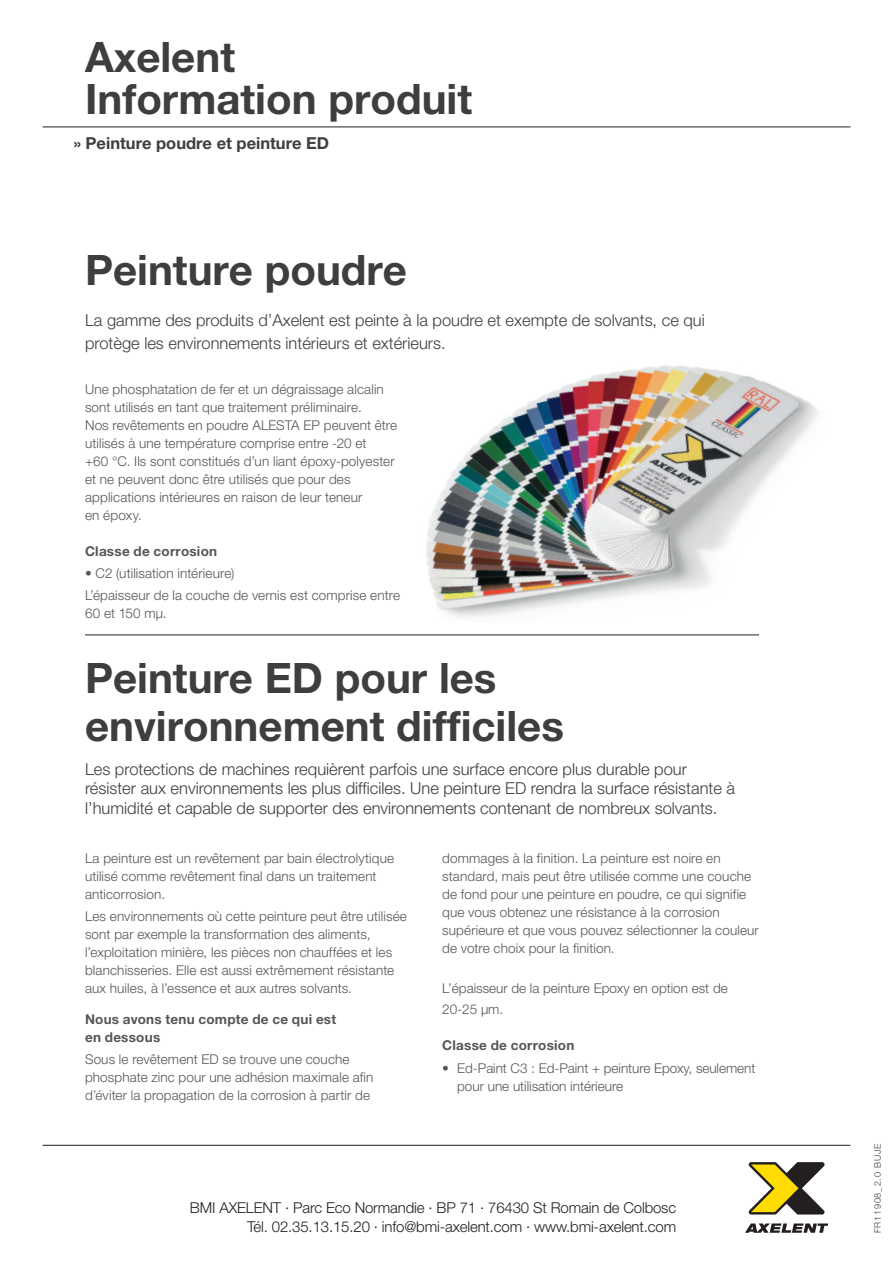
<style>
.page{position:relative;width:893px;height:1263px;background:#fff}
.page>*{position:absolute;margin:0;border:0;box-sizing:border-box;transform-origin:0 0}
.t1{font:700 42px/42px "Helvetica Neue LT Pro";color:#3e3e3f}
.t2{font:300 16.5px/19.5px "Helvetica Neue LT Pro";color:#3e3e3f}
.t3{font:700 16.5px "Helvetica Neue LT Pro";color:#3e3e3f}
.t4{font:300 15px/19.5px "Helvetica Neue LT Pro";letter-spacing:-.01em;color:#231f20;text-align:right}
.t5{font:300 13.5px/18px "Helvetica Neue LT Pro";letter-spacing:.01em;color:#545557}
.t6{font:700 13.5px/18px "Helvetica Neue LT Pro";letter-spacing:.02em;color:#545557}
.t7{font:900 13.5px "Helvetica Neue LT Pro";color:#fff}
.t8{font:300 9px "Helvetica Neue LT Pro";letter-spacing:.09em;color:#3e3e3f}
</style>
<div class="page">
<hr style="left:43px;top:127px;width:807px;height:1px;background:#231f20">
<hr style="left:43px;top:1145px;width:807px;height:1px;background:#231f20">
<svg style="left:748px;top:1162px;width:77px;height:53px"></svg>
<svg style="left:745px;top:1223px;width:84px;height:10px"></svg>
<hr style="left:85px;top:635px;width:674px;height:1px;background:#231f20">
<img style="left:426px;top:365px;width:393px;height:253px">
<h1 class="t1" style="left:85px;top:35px;width:389px">Axelent<br>Information produit</h1>
<p class="t3" style="left:74px;top:133px;width:257px">» Peinture poudre et peinture ED</p>
<p class="t7" style="left:74px;top:134px;width:7px">»</p>
<h1 class="t1" style="left:85px;top:248px;width:324px">Peinture poudre</h1>
<p class="t2" style="left:85px;top:309px;width:621px;line-height:22.5px">La gamme des produits d’Axelent est peinte à la poudre et exempte de solvants, ce qui protège les environnements intérieurs et extérieurs.</p>
<p class="t5" style="left:85px;top:380px;width:314px">Une phosphatation de fer et un dégraissage alcalin sont utilisés en tant que traitement préliminaire.<br>Nos revêtements en poudre ALESTA EP peuvent être utilisés à une température comprise entre -20 et<br>+60 °C. Ils sont constitués d’un liant époxy-polyester et ne peuvent donc être utilisés que pour des applications intérieures en raison de leur teneur<br>en époxy.</p>
<p class="t6" style="left:85px;top:541px;width:134px">Classe de corrosion</p>
<p class="t5" style="left:85px;top:562px;width:317px;line-height:22.2px">• C2 (utilisation intérieure)<br>L’épaisseur de la couche de vernis est comprise entre</p>
<p class="t5" style="left:85px;top:604px;width:83px">60 et 150 mµ.</p>
<h1 class="t1" style="left:85px;top:653px;width:480px;line-height:48px">Peinture ED pour les environnement difficiles</h1>
<p class="t2" style="left:85px;top:759px;width:652px">Les protections de machines requièrent parfois une surface encore plus durable pour résister aux environnements les plus difficiles. Une peinture ED rendra la surface résistante à l’humidité et capable de supporter des environnements contenant de nombreux solvants.</p>
<p class="t5" style="left:442px;top:849px;width:318px">dommages à la finition. La peinture est noire en standard, mais peut être utilisée comme une couche de fond pour une peinture en poudre, ce qui signifie que vous obtenez une résistance à la corrosion supérieure et que vous pouvez sélectionner la couleur de votre choix pour la finition.</p>
<p class="t5" style="left:442px;top:978px;width:287px;line-height:21px">L’épaisseur de la peinture Epoxy en option est de<br>20-25 µm.</p>
<p class="t6" style="left:442px;top:1036px;width:134px">Classe de corrosion</p>
<p class="t5" style="left:457px;top:1058px;width:300px;text-indent:-15px">• Ed-Paint C3 : Ed-Paint + peinture Epoxy, seulement pour une utilisation intérieure</p>
<p class="t5" style="left:85px;top:849px;width:311px">La peinture est un revêtement par bain électrolytique utilisé comme revêtement final dans un traitement anticorrosion.</p>
<p class="t5" style="left:85px;top:907px;width:323px">Les environnements où cette peinture peut être utilisée sont par exemple la transformation des aliments, l’exploitation minière, les pièces non chauffées et les blanchisseries. Elle est aussi extrêmement résistante aux huiles, à l’essence et aux autres solvants.</p>
<p class="t6" style="left:85px;top:1010px;width:253px">Nous avons tenu compte de ce qui est en dessous</p>
<p class="t5" style="left:85px;top:1050px;width:290px">Sous le revêtement ED se trouve une couche phosphate zinc pour une adhésion maximale afin d’éviter la propagation de la corrosion à partir de</p>
<p class="t4" style="left:190px;top:1197px;width:488px">BMI AXELENT · Parc Eco Normandie · BP 71 · 76430 St Romain de Colbosc<br>Tél. 02.35.13.15.20 · info@bmi-axelent.com · www.bmi-axelent.com</p>
<p class="t8" style="left:872px;top:1233px;width:91px;rotate:-90deg">FR11908_2.0 BUJE</p>
</div>
